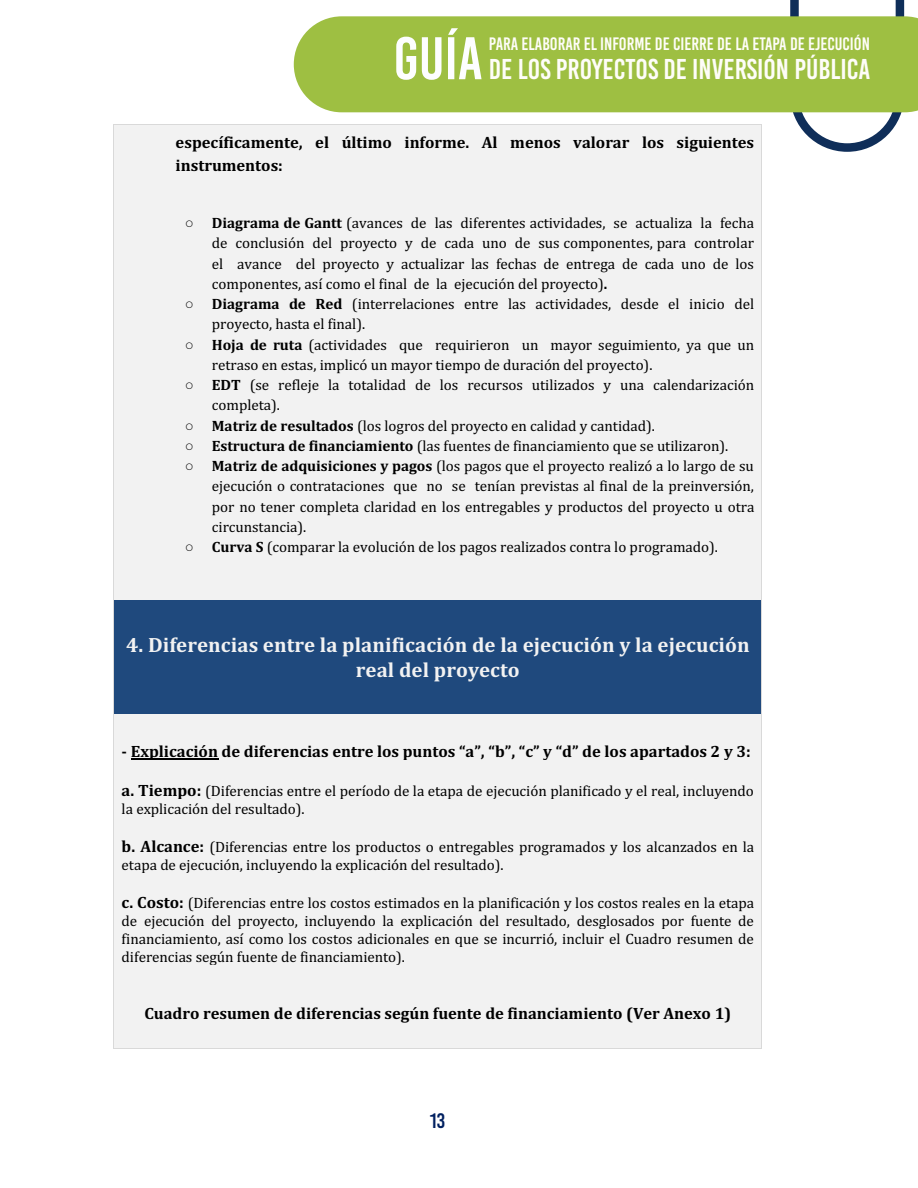
<style>
.page{position:relative;width:918px;height:1188px;background:#fff}
.page>*{position:absolute;margin:0;border:0;box-sizing:border-box;transform-origin:0 0}
.t1{font:60px "Bebas Kai";color:#fdfeff}
.t2{font:28.65px "Bebas Kai";color:#fefdf8}
.t3{font:700 20.85px/24.5px "Cambria";letter-spacing:.005em;color:#f2f2f2;text-align:center}
.t4{font:20.85px "Bebas Kai";color:#002060}
.t5{font:18px "Bebas Kai";color:#fefdf8}
.t6{font:700 16.5px/22.4px "Cambria";color:#000}
.t7{font:15.15px/20.2px "Cambria";letter-spacing:-.005em;color:#000}
.s1{font-family:"Times New Roman"}
.s2{font-weight:700}
.s3{font-weight:700;font-size:16.5px}
</style>
<div class="page">
<svg style="left:790px;top:0;width:114px;height:152px"></svg>
<div style="left:294px;top:16px;width:624px;height:96px;background:#9ebf42"></div>
<div style="left:114px;top:125px;width:647px;height:475px;background:#f2f2f2"></div>
<hr style="left:114px;top:124px;width:647px;height:1px;background:#d9d9d9">
<hr style="left:113px;top:133px;width:1px;height:467px;background:#d9d9d9">
<hr style="left:761px;top:133px;width:1px;height:467px;background:#d9d9d9">
<div style="left:122px;top:608px;width:632px;height:25px;background:#1f497d"></div>
<div style="left:122px;top:633px;width:632px;height:24px;background:#1f497d"></div>
<div style="left:122px;top:657px;width:632px;height:25px;background:#1f497d"></div>
<div style="left:122px;top:682px;width:632px;height:24px;background:#1f497d"></div>
<hr style="left:114px;top:600px;width:647px;height:1px;background:#d9d9d9">
<div style="left:114px;top:601px;width:647px;height:7px;background:#1f497d"></div>
<div style="left:114px;top:706px;width:647px;height:8px;background:#1f497d"></div>
<hr style="left:113px;top:608px;width:1px;height:106px;background:#d9d9d9">
<hr style="left:761px;top:608px;width:1px;height:106px;background:#d9d9d9">
<div style="left:114px;top:715px;width:647px;height:333px;background:#f2f2f2"></div>
<hr style="left:131px;top:758px;width:87px;height:1px;background:#000">
<hr style="left:114px;top:714px;width:647px;height:1px;background:#d9d9d9">
<hr style="left:113px;top:722px;width:1px;height:326px;background:#d9d9d9">
<hr style="left:114px;top:1048px;width:647px;height:1px;background:#d9d9d9">
<hr style="left:761px;top:722px;width:1px;height:326px;background:#d9d9d9">
<h1 class="t1" style="left:394px;top:26px;width:91px">GUÍA</h1>
<p class="t5" style="left:489px;top:34px;width:383px">PARA ELABORAR EL INFORME DE CIERRE DE LA ETAPA DE EJECUCIÓN</p>
<h2 class="t2" style="left:489px;top:54px;width:383px">DE LOS PROYECTOS DE INVERSIÓN PÚBLICA</h2>
<p class="t6" style="left:176px;top:131px;width:580px">específicamente, el último informe. Al menos valorar los siguientes instrumentos:</p>
<p class="t7" style="left:212px;top:213px;width:544px;text-align:justify;text-indent:-27px"><span class="s1">○</span> <span class="s2">Diagrama de Gantt</span> (avances de las diferentes actividades, se actualiza la fecha de conclusión del proyecto y de cada uno de sus componentes, para controlar el avance del proyecto y actualizar las fechas de entrega de cada uno de los componentes, así como el final de la ejecución del proyecto)<span class="s2">.</span></p>
<p class="t7" style="left:212px;top:294px;width:544px;text-indent:-27px"><span class="s1">○</span> <span class="s2">Diagrama de Red</span> (interrelaciones entre las actividades, desde el inicio del proyecto, hasta el final).</p>
<p class="t7" style="left:212px;top:334px;width:544px;text-indent:-27px"><span class="s1">○</span> <span class="s2">Hoja de ruta</span> (actividades que requirieron un mayor seguimiento, ya que un retraso en estas, implicó un mayor tiempo de duración del proyecto).</p>
<p class="t7" style="left:212px;top:375px;width:544px;text-indent:-27px"><span class="s1">○</span> <span class="s2">EDT</span> (se refleje la totalidad de los recursos utilizados y una calendarización completa).</p>
<p class="t7" style="left:185px;top:415px;width:471px"><span class="s1">○</span> <span class="s2">Matriz de resultados</span> (los logros del proyecto en calidad y cantidad).</p>
<p class="t7" style="left:185px;top:435px;width:545px"><span class="s1">○</span> <span class="s2">Estructura de financiamiento</span> (las fuentes de financiamiento que se utilizaron).</p>
<p class="t7" style="left:212px;top:456px;width:544px;text-align:justify;text-indent:-27px"><span class="s1">○</span> <span class="s2">Matriz de adquisiciones y pagos</span> (los pagos que el proyecto realizó a lo largo de su ejecución o contrataciones que no se tenían previstas al final de la preinversión, por no tener completa claridad en los entregables y productos del proyecto u otra circunstancia).</p>
<p class="t7" style="left:185px;top:537px;width:535px"><span class="s1">○</span> <span class="s2">Curva S</span> (comparar la evolución de los pagos realizados contra lo programado).</p>
<h3 class="t3" style="left:126px;top:632px;width:625px">4. Diferencias entre la planificación de la ejecución y la ejecución real del proyecto</h3>
<p class="t6" style="left:122px;top:740px;width:631px">- Explicación de diferencias entre los puntos “a”, “b”, “c” y “d” de los apartados 2 y 3:</p>
<p class="t7" style="left:122px;top:782px;width:634px;line-height:18px"><span class="s3">a. Tiempo:</span> (Diferencias entre el período de la etapa de ejecución planificado y el real, incluyendo la explicación del resultado).</p>
<p class="t7" style="left:122px;top:838px;width:634px;line-height:18px"><span class="s3">b. Alcance:</span> (Diferencias entre los productos o entregables programados y los alcanzados en la etapa de ejecución, incluyendo la explicación del resultado).</p>
<p class="t7" style="left:122px;top:894px;width:634px;line-height:17.7px;text-align:justify"><span class="s3">c. Costo:</span> (Diferencias entre los costos estimados en la planificación y los costos reales en la etapa de ejecución del proyecto, incluyendo la explicación del resultado, desglosados por fuente de financiamiento, así como los costos adicionales en que se incurrió, incluir el Cuadro resumen de diferencias según fuente de financiamiento).</p>
<p class="t6" style="left:144px;top:1002px;width:588px">Cuadro resumen de diferencias según fuente de financiamiento (Ver Anexo 1)</p>
<h3 class="t4" style="left:430px;top:1109px;width:17px">13</h3>
</div>
